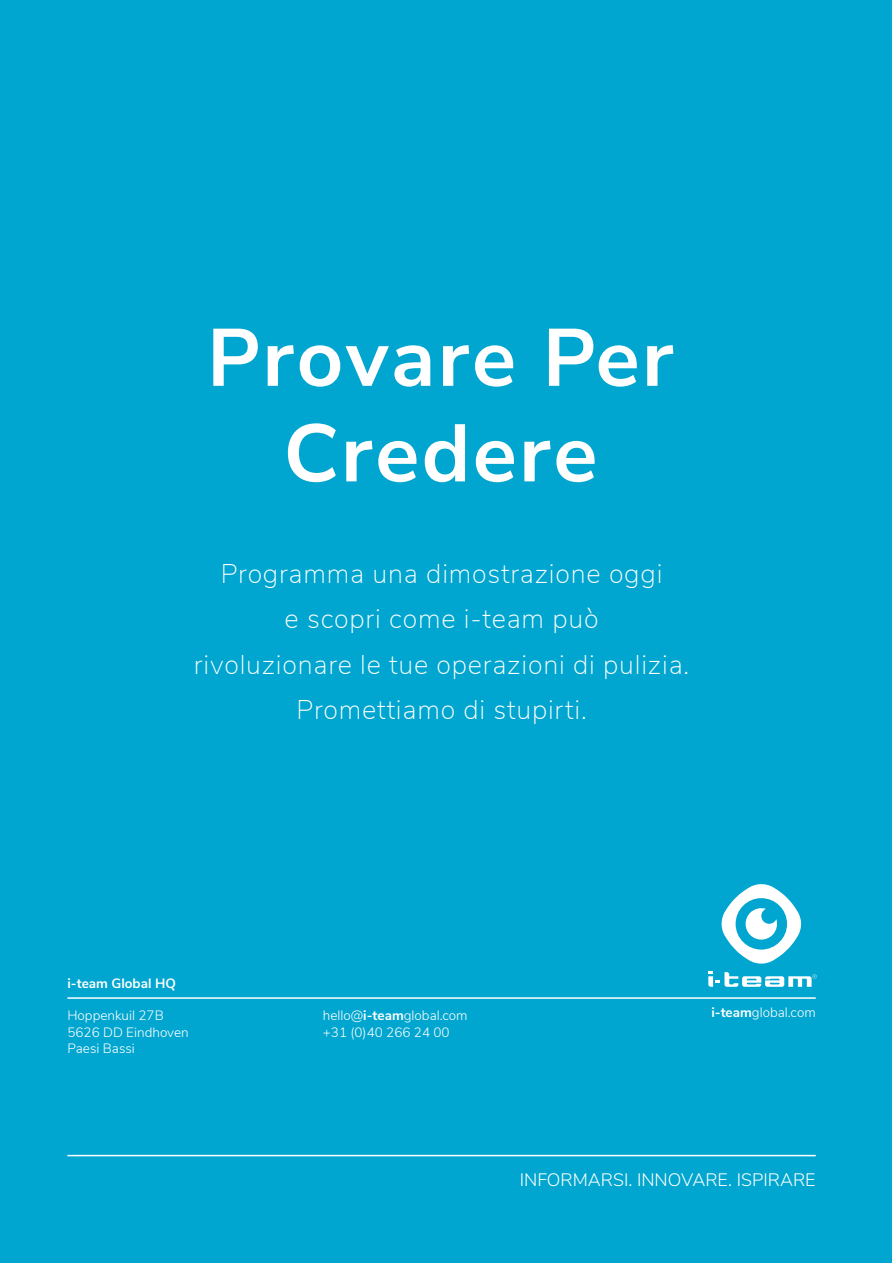
<style>
.page{position:relative;width:892px;height:1263px;background:#00a6cf}
.page>*{position:absolute;margin:0;border:0;box-sizing:border-box;transform-origin:0 0}
.p_intro2{font:700 81.15px/95.6px "Nunito Sans";letter-spacing:.03em;color:#fff;text-align:center}
.p_intro2-2{font:200 27px "Nunito Sans";letter-spacing:.03em;color:#fff}
.t1{font:300 18px "Nunito Sans";color:#fff}
.t2{font:300 13.5px "Nunito Sans";color:#fff}
.t3{font:700 13.5px "Nunito Sans";color:#fff}
.s1{font-weight:700}
</style>
<div class="page">
<hr style="left:67px;top:997px;width:749px;height:2px;background:#fff">
<hr style="left:67px;top:1155px;width:749px;height:1px;background:#fff">
<svg style="left:722px;top:884px;width:79px;height:79px"></svg>
<svg style="left:708px;top:971px;width:109px;height:16px"></svg>
<p class="p_intro2" style="left:207px;top:307px;width:468px">Provare Per<br>Credere</p>
<p class="p_intro2-2" style="left:221px;top:553px;width:443px">Programma una dimostrazione oggi</p>
<p class="p_intro2-2" style="left:285px;top:599px;width:315px">e scopri come i-team può</p>
<p class="p_intro2-2" style="left:194px;top:644px;width:497px">rivoluzionare le tue operazioni di pulizia.</p>
<p class="p_intro2-2" style="left:296px;top:690px;width:292px">Promettiamo di stupirti.</p>
<p class="t3" style="left:67px;top:973px;width:110px">i-team Global HQ</p>
<p class="t2" style="left:67px;top:1006px;width:98px">Hoppenkuil 27B</p>
<p class="t2" style="left:67px;top:1022px;width:123px">5626 DD Eindhoven</p>
<p class="t2" style="left:67px;top:1038px;width:69px">Paesi Bassi</p>
<p class="t2" style="left:323px;top:1006px;width:146px">hello@<span class="s1">i-team</span>global.com</p>
<p class="t2" style="left:323px;top:1022px;width:128px">+31 (0)40 266 24 00</p>
<p class="t2" style="left:711px;top:1003px;width:106px"><span class="s1">i-team</span>global.com</p>
<p class="t1" style="left:520px;top:1167px;width:298px">INFORMARSI. INNOVARE. ISPIRARE</p>
</div>
